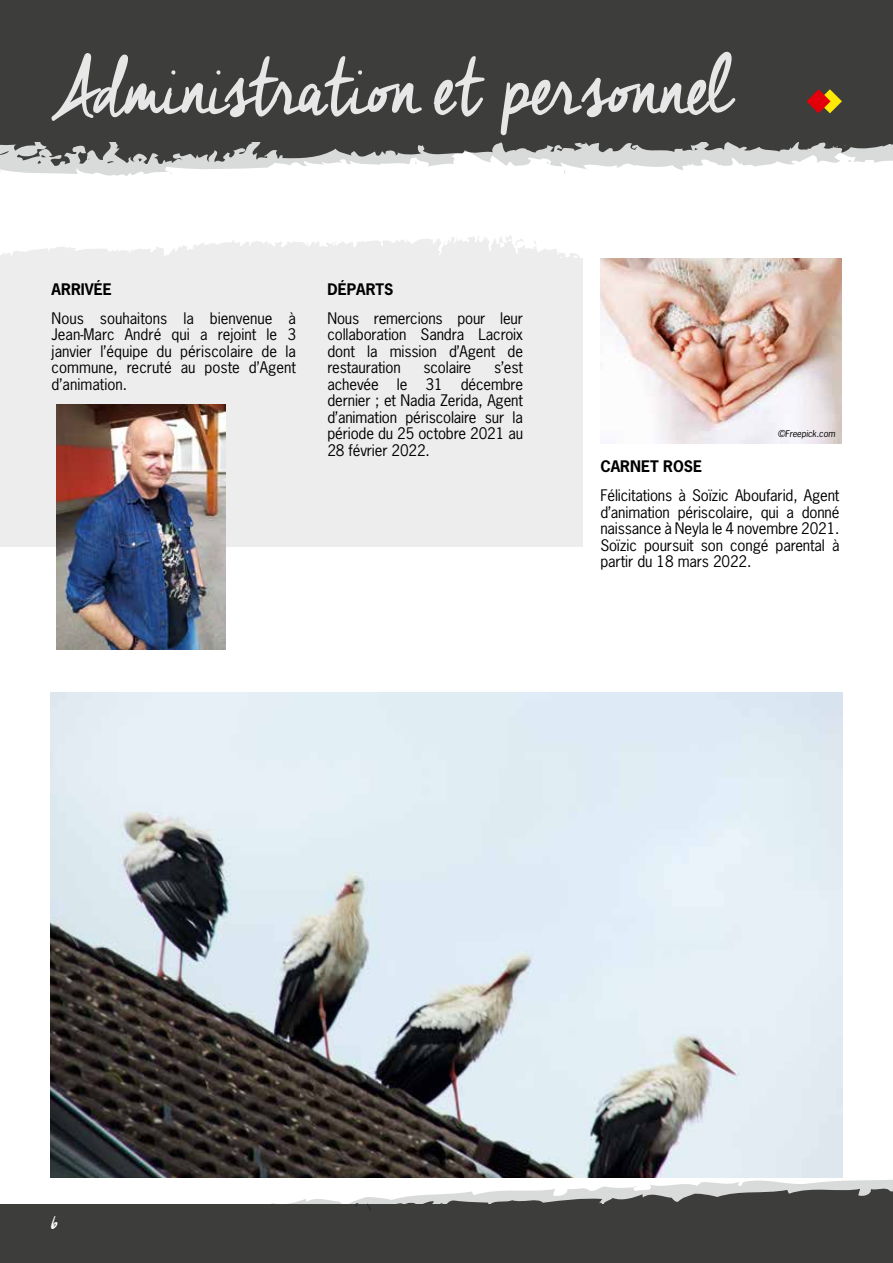
<style>
.page{position:relative;width:893px;height:1263px;background:#fff}
.page>*{position:absolute;margin:0;border:0;box-sizing:border-box;transform-origin:0 0}
.t1{font:82.5px "Cheddar Jack";letter-spacing:-.045em;color:#e7e7e7}
.t2{font:22.5px "Cheddar Jack";color:#fff}
.t3{font:15px/16.5px "Porsche News Gothic";letter-spacing:-.01em;color:#000;text-align:justify}
.t4{font:700 15px "Porsche News Gothic";color:#000}
.t5{font:italic 9px "Porsche News Gothic";letter-spacing:-.01em;color:#000}
</style>
<div class="page">
<svg style="left:0;top:1152px;width:843px;height:53px"></svg>
<div style="left:0;top:1205px;width:893px;height:58px;background:#3d3d3c"></div>
<svg style="left:352px;top:1174px;width:541px;height:36px"></svg>
<svg style="left:0;top:235px;width:580px;height:23px"></svg>
<img style="left:51px;top:693px;width:791px;height:484px">
<svg style="left:0;top:166px;width:756px;height:11px"></svg>
<svg style="left:562px;top:169px;width:5px;height:4px"></svg>
<div style="left:0;top:0;width:893px;height:142px;background:#3d3d3c"></div>
<svg style="left:0;top:113px;width:893px;height:53px"></svg>
<svg style="left:0;top:151px;width:9px;height:4px"></svg>
<svg style="left:37px;top:155px;width:10px;height:9px"></svg>
<svg style="left:106px;top:160px;width:8px;height:5px"></svg>
<svg style="left:138px;top:158px;width:5px;height:3px"></svg>
<svg style="left:806px;top:89px;width:36px;height:24px"></svg>
<div style="left:0;top:258px;width:583px;height:288px;background:#ededed"></div>
<img style="left:56px;top:404px;width:169px;height:245px">
<img style="left:600px;top:258px;width:242px;height:185px">
<h1 class="t1" style="left:51px;top:31px;width:684px">Administration et personnel</h1>
<p class="t4" style="left:52px;top:279px;width:62px">ARRIVÉE</p>
<p class="t4" style="left:327px;top:279px;width:67px">DÉPARTS</p>
<p class="t3" style="left:52px;top:310px;width:246px">Nous souhaitons la bienvenue à Jean-Marc André qui a rejoint le 3 janvier l’équipe du périscolaire de la commune, recruté au poste d’Agent d’animation.</p>
<p class="t3" style="left:327px;top:310px;width:197px">Nous remercions pour leur collaboration Sandra Lacroix dont la mission d’Agent de restauration</p>
<p class="t3" style="left:327px;top:359px;width:197px;text-indent:167px">s’est achevée le 31 décembre dernier ; et Nadia Zerida, Agent d’animation périscolaire sur la période du 25 octobre 2021 au 28 février 2022.</p>
<p class="t3" style="left:423px;top:359px;width:49px">scolaire</p>
<p class="t4" style="left:600px;top:456px;width:103px">CARNET ROSE</p>
<p class="t5" style="left:778px;top:427px;width:59px">©Freepick.com</p>
<p class="t3" style="left:600px;top:487px;width:241px">Félicitations à Soïzic Aboufarid, Agent d’animation périscolaire, qui a donné naissance à Neyla le 4 novembre 2021.<br>Soïzic poursuit son congé parental à partir du 18 mars 2022.</p>
<h2 class="t2" style="left:51px;top:1206px;width:8px">6</h2>
</div>
